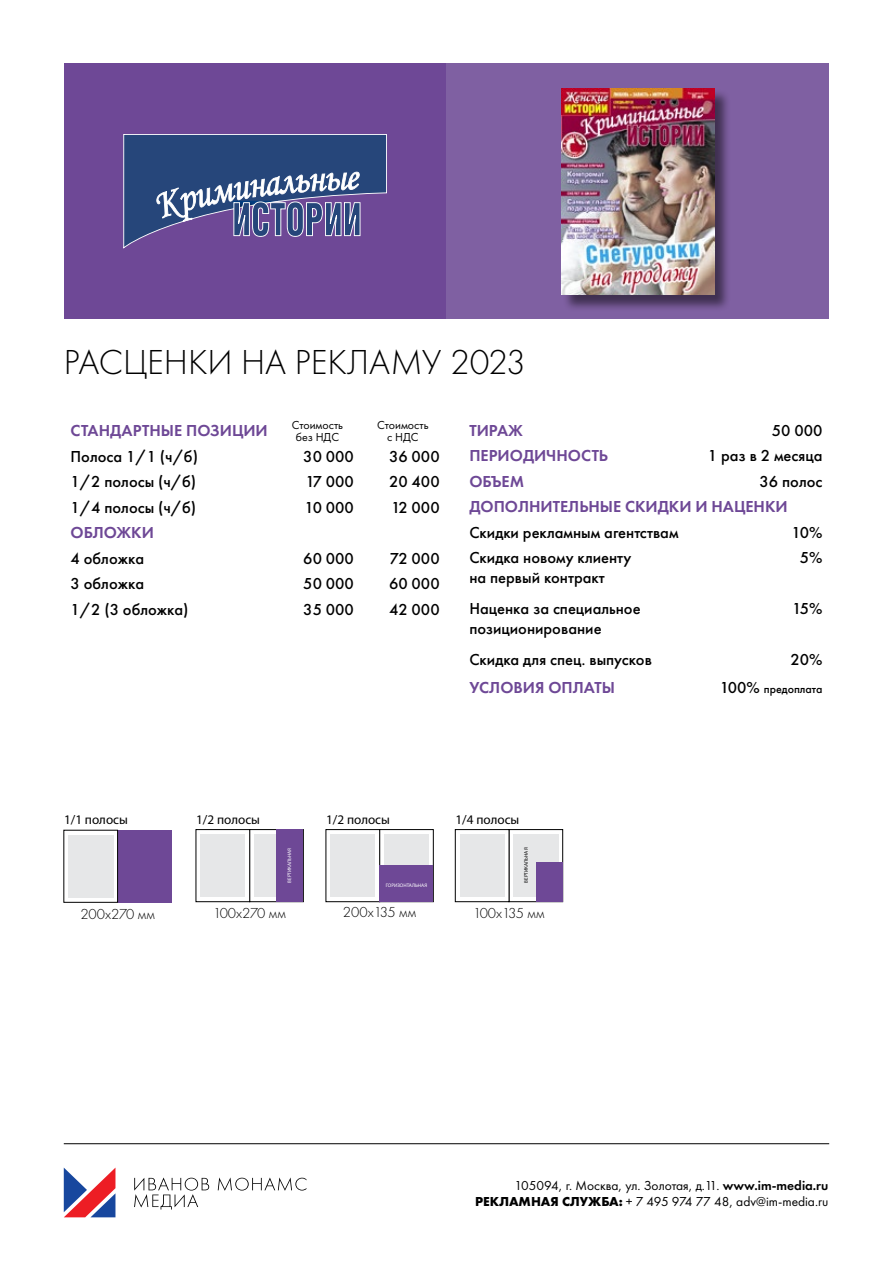
<style>
.page{position:relative;width:893px;height:1263px;background:#fff}
.page>*{position:absolute;margin:0;border:0;box-sizing:border-box;transform-origin:0 0}
.t1{font:300 36px "Futura PT";color:#000}
.t2{font:500 16.5px/19.8px "Futura PT";color:#000}
.t3{font:600 16.5px "Futura PT";color:#6e4896}
.t4{font:300 15px "Futura PT";color:#000}
.t5{font:13.5px/16.2px "Futura PT";color:#000;text-align:right}
.t6{font:13.2px "Myriad Pro";color:#000}
.t7{font:12px/12px "Futura PT";color:#000;text-align:center}
.t8{font:500 12px "Futura PT";color:#000}
.t9{font:5.1px "Myriad Pro";color:#fff}
.t10{font:5.1px "Myriad Pro";color:#000}
.s1{font-size:16.5px}
.s2{font-weight:600}
.s3{font-weight:700}
</style>
<div class="page">
<div style="left:64px;top:64px;width:382px;height:255px;background:#6e4896"></div>
<div style="left:446px;top:64px;width:383px;height:255px;background:#7f60a2"></div>
<div style="left:562px;top:89px;width:170px;height:223px;background:#000;opacity:.5"></div>
<img style="left:561px;top:88px;width:153px;height:207px">
<div style="left:118px;top:830px;width:53px;height:72px;background:#6e4896"></div>
<div style="left:68px;top:835px;width:45px;height:63px;background:#e6e7e8"></div>
<div style="left:250px;top:829px;width:53px;height:73px;border:1px solid #000"></div>
<div style="left:254px;top:834px;width:45px;height:63px;background:#e6e7e8"></div>
<div style="left:196px;top:829px;width:54px;height:73px;border:1px solid #000"></div>
<div style="left:232px;top:834px;width:13px;height:63px;background:#e6e7e8"></div>
<div style="left:214px;top:834px;width:18px;height:63px;background:#e6e7e8"></div>
<div style="left:200px;top:834px;width:14px;height:63px;background:#e6e7e8"></div>
<div style="left:276px;top:829px;width:27px;height:73px;background:#6e4896"></div>
<div style="left:509px;top:829px;width:54px;height:73px;border:1px solid #000"></div>
<div style="left:513px;top:834px;width:46px;height:63px;background:#e6e7e8"></div>
<div style="left:455px;top:829px;width:54px;height:73px;border:1px solid #000"></div>
<div style="left:491px;top:834px;width:14px;height:63px;background:#e6e7e8"></div>
<div style="left:473px;top:834px;width:18px;height:63px;background:#e6e7e8"></div>
<div style="left:460px;top:834px;width:13px;height:63px;background:#e6e7e8"></div>
<div style="left:536px;top:862px;width:27px;height:40px;background:#6e4896"></div>
<div style="left:380px;top:829px;width:53px;height:73px;border:1px solid #000"></div>
<div style="left:415px;top:834px;width:14px;height:63px;background:#e6e7e8"></div>
<div style="left:398px;top:834px;width:17px;height:63px;background:#e6e7e8"></div>
<div style="left:384px;top:834px;width:14px;height:63px;background:#e6e7e8"></div>
<div style="left:326px;top:829px;width:54px;height:73px;border:1px solid #000"></div>
<div style="left:361px;top:834px;width:14px;height:63px;background:#e6e7e8"></div>
<div style="left:344px;top:834px;width:18px;height:63px;background:#e6e7e8"></div>
<div style="left:330px;top:834px;width:14px;height:63px;background:#e6e7e8"></div>
<div style="left:380px;top:866px;width:53px;height:36px;background:#6e4896"></div>
<svg style="left:123px;top:134px;width:264px;height:115px"></svg>
<svg style="left:64px;top:1168px;width:51px;height:49px"></svg>
<svg style="left:218px;top:1177px;width:88px;height:14px"></svg>
<svg style="left:134px;top:1177px;width:75px;height:32px"></svg>
<hr style="left:64px;top:1143px;width:765px;height:1px;background:#000">
<h1 class="t1" style="left:64px;top:342px;width:463px">РАСЦЕНКИ НА РЕКЛАМУ 2023</h1>
<p class="t3" style="left:71px;top:420px;width:199px">СТАНДАРТНЫЕ ПОЗИЦИИ</p>
<p class="t7" style="left:292px;top:419px;width:53px">Стоимость без НДС</p>
<p class="t7" style="left:377px;top:419px;width:53px">Стоимость с НДС</p>
<p class="t2" style="left:71px;top:446px;width:129px">Полоса 1/1 (ч/б)</p>
<p class="t2" style="left:303px;top:446px;width:52px">30 000</p>
<p class="t2" style="left:389px;top:446px;width:52px">36 000</p>
<p class="t2" style="left:71px;top:472px;width:127px">1/2 полосы (ч/б)</p>
<p class="t2" style="left:306px;top:472px;width:50px">17 000</p>
<p class="t2" style="left:389px;top:472px;width:52px">20 400</p>
<p class="t2" style="left:71px;top:497px;width:127px">1/4 полосы (ч/б)</p>
<p class="t2" style="left:305px;top:497px;width:51px">10 000</p>
<p class="t2" style="left:391px;top:497px;width:50px">12 000</p>
<p class="t3" style="left:71px;top:522px;width:85px">ОБЛОЖКИ</p>
<p class="t2" style="left:71px;top:548px;width:75px">4 обложка</p>
<p class="t2" style="left:303px;top:548px;width:52px">60 000</p>
<p class="t2" style="left:390px;top:548px;width:51px">72 000</p>
<p class="t2" style="left:71px;top:574px;width:75px">3 обложка</p>
<p class="t2" style="left:303px;top:574px;width:52px">50 000</p>
<p class="t2" style="left:389px;top:574px;width:52px">60 000</p>
<p class="t2" style="left:71px;top:599px;width:120px">1/2 (3 обложка)</p>
<p class="t2" style="left:303px;top:599px;width:52px">35 000</p>
<p class="t2" style="left:389px;top:599px;width:52px">42 000</p>
<p class="t3" style="left:469px;top:420px;width:55px">ТИРАЖ</p>
<p class="t2" style="left:772px;top:420px;width:52px">50 000</p>
<p class="t3" style="left:469px;top:445px;width:140px">ПЕРИОДИЧНОСТЬ</p>
<p class="t2" style="left:708px;top:446px;width:116px">1 раз в 2 месяца</p>
<p class="t3" style="left:469px;top:471px;width:56px">ОБЪЕМ</p>
<p class="t2" style="left:760px;top:471px;width:64px">36 полос</p>
<p class="t3" style="left:469px;top:496px;width:320px">ДОПОЛНИТЕЛЬНЫЕ СКИДКИ И НАЦЕНКИ</p>
<p class="t2" style="left:469px;top:522px;width:211px">Скидки рекламным агентствам</p>
<p class="t2" style="left:792px;top:522px;width:32px">10%</p>
<p class="t2" style="left:469px;top:548px;width:164px">Cкидка новому клиенту на первый контракт</p>
<p class="t2" style="left:800px;top:548px;width:24px">5%</p>
<p class="t2" style="left:469px;top:599px;width:173px">Наценка за специальное позиционирование</p>
<p class="t2" style="left:792px;top:599px;width:32px">15%</p>
<p class="t2" style="left:469px;top:650px;width:184px">Скидка для спец. выпусков</p>
<p class="t2" style="left:790px;top:650px;width:34px">20%</p>
<p class="t3" style="left:469px;top:677px;width:147px">УСЛОВИЯ ОПЛАТЫ</p>
<p class="t8" style="left:720px;top:681px;width:104px"><span class="s1">100%</span> предоплата</p>
<p class="t6" style="left:64px;top:812px;width:65px">1/1 полосы</p>
<p class="t4" style="left:80px;top:905px;width:76px">200x270 мм</p>
<p class="t6" style="left:196px;top:812px;width:65px">1/2 полосы</p>
<p class="t9" style="left:287px;top:882px;width:36px;rotate:-90deg">ВЕРТИКАЛЬНАЯ</p>
<p class="t4" style="left:213px;top:904px;width:74px">100x270 мм</p>
<p class="t6" style="left:326px;top:812px;width:65px">1/2 полосы</p>
<p class="t9" style="left:386px;top:882px;width:43px">ГОРИЗОНТАЛЬНАЯ</p>
<p class="t4" style="left:343px;top:904px;width:75px">200x135 мм</p>
<p class="t6" style="left:456px;top:812px;width:65px">1/4 полосы</p>
<p class="t10" style="left:523px;top:882px;width:36px;rotate:-90deg">ВЕРТИКАЛЬНАЯ</p>
<p class="t4" style="left:473px;top:904px;width:73px">100x135 мм</p>
<p class="t5" style="left:475px;top:1177px;width:355px">105094, г. Москва, ул. Золотая, д.11. <span class="s2">www.im-media.ru<br></span><span class="s3">РЕКЛАМНАЯ СЛУЖБА:</span> + 7 495 974 77 48, adv@im-media.ru</p>
</div>
